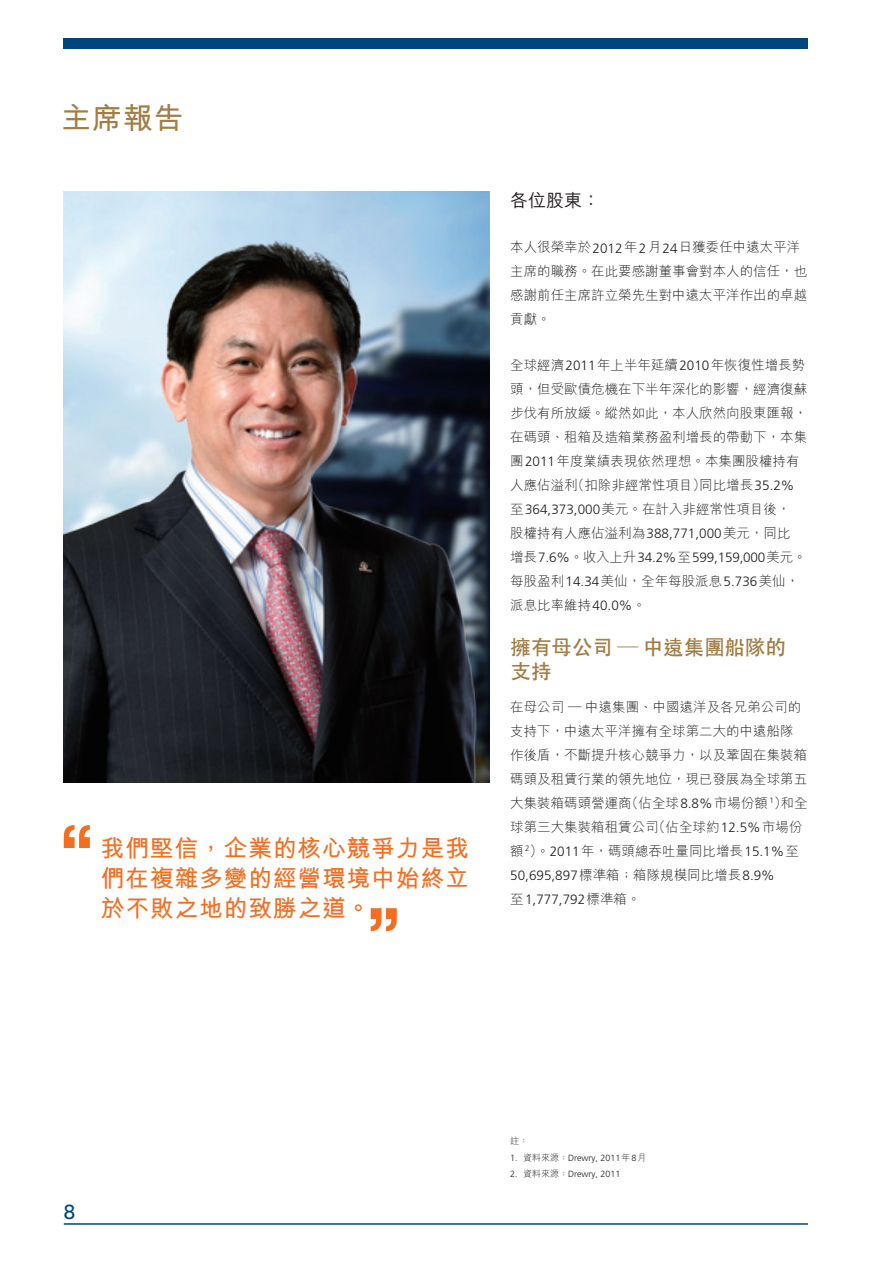
<style>
.page{position:relative;width:893px;height:1263px;background:#fff}
.page>*{position:absolute;margin:0;border:0;box-sizing:border-box;transform-origin:0 0}
.t1{font:700 30px "M Hei HK";color:#a17e46}
.t2{font:700 24px/30px "M Hei HK";letter-spacing:.025em;color:#f36e21;text-align:justify}
.t3{font:700 21px/24px "C Hei 2 HK";letter-spacing:-.025em;color:#a17e46}
.t4{font:500 18px "M Hei HK";color:#231f20}
.t5{font:300 13.5px/24px "M Hei HK";color:#231f20}
.t6{font:300 13.5px/24px "Frutiger";color:#231f20}
.t7{font:300 9px "Frutiger";color:#231f20}
.t8{font:300 9px "M Hei HK";color:#231f20}
.s1{font-family:"Frutiger"}
.s2{font-family:"M Hei HK"}
</style>
<div class="page">
<img style="left:64px;top:225px;width:425px;height:557px">
<svg style="left:64px;top:825px;width:26px;height:23px"></svg>
<svg style="left:371px;top:908px;width:26px;height:23px"></svg>
<div style="left:64px;top:38px;width:744px;height:11px;background:#00457d"></div>
<hr style="left:64px;top:1223px;width:744px;height:2px;background:#00457d">
<h1 class="t1" style="left:61px;top:96px;width:124px">主席報告</h1>
<h2 class="t2" style="left:101px;top:831px;width:370px">我們堅信，企業的核心競爭力是我們在複雜多變的經營環境中始終立於不敗之地的致勝之道。</h2>
<h3 class="t4" style="left:510px;top:188px;width:91px">各位股東：</h3>
<p class="t5" style="left:510px;top:235px;width:298px">本人很榮幸於<span class="s1">2012</span>年<span class="s1">2</span>月<span class="s1">24</span>日獲委任中遠太平洋主席的職務。在此要感謝董事會對本人的信任，也感謝前任主席許立榮先生對中遠太平洋作出的卓越貢獻。</p>
<p class="t5" style="left:510px;top:352px;width:298px">全球經濟<span class="s1">2011</span>年上半年延續<span class="s1">2010</span>年恢復性增長勢頭，但受歐債危機在下半年深化的影響，經濟復蘇步伐有所放緩。縱然如此，本人欣然向股東匯報，在碼頭、租箱及造箱業務盈利增長的帶動下，本集團<span class="s1">2011</span>年度業績表現依然理想。本集團股權持有人應佔溢利（扣除非經常性項目）同比增長<span class="s1">35.2%</span>至<span class="s1">364,373,000</span>美元。在計入非經常性項目後，股權持有人應佔溢利為<span class="s1">388,771,000</span>美元，同比</p>
<p class="t6" style="left:510px;top:545px;width:298px"><span class="s2">增長</span>7.6%<span class="s2">。收入上升</span>34.2%<span class="s2">至</span>599,159,000<span class="s2">美元。</span></p>
<p class="t5" style="left:510px;top:568px;width:290px">每股盈利<span class="s1">14.34</span>美仙，全年每股派息<span class="s1">5.736</span>美仙，派息比率維持<span class="s1">40.0%</span>。</p>
<h3 class="t3" style="left:510px;top:634px;width:278px">擁有母公司 — 中遠集團船隊的支持</h3>
<p class="t5" style="left:510px;top:694px;width:299px">在母公司 — 中遠集團、中國遠洋及各兄弟公司的支持下，中遠太平洋擁有全球第二大的中遠船隊作後盾，不斷提升核心競爭力，以及鞏固在集裝箱碼頭及租賃行業的領先地位，現已發展為全球第五大集裝箱碼頭營運商（佔全球<span class="s1">8.8%</span>市場份額 <sup>1</sup>）和全球第三大集裝箱租賃公司（佔全球約<span class="s1">12.5%</span>市場份額 <sup>2</sup>）。<span class="s1">2011</span>年，碼頭總吞吐量同比增長<span class="s1">15.1%</span>至</p>
<p class="t6" style="left:510px;top:863px;width:266px">50,695,897<span class="s2">標準箱；箱隊規模同比增長</span>8.9%<span class="s2">至</span>1,777,792<span class="s2">標準箱。</span></p>
<p class="t8" style="left:510px;top:1134px;width:19px">註：</p>
<p class="t7" style="left:510px;top:1152px;width:137px">1. <span class="s2">資料來源：</span>Drewry, 2011<span class="s2">年</span>8<span class="s2">月</span></p>
<p class="t7" style="left:510px;top:1169px;width:112px">2. <span class="s2">資料來源：</span>Drewry, 2011</p>
</div>
